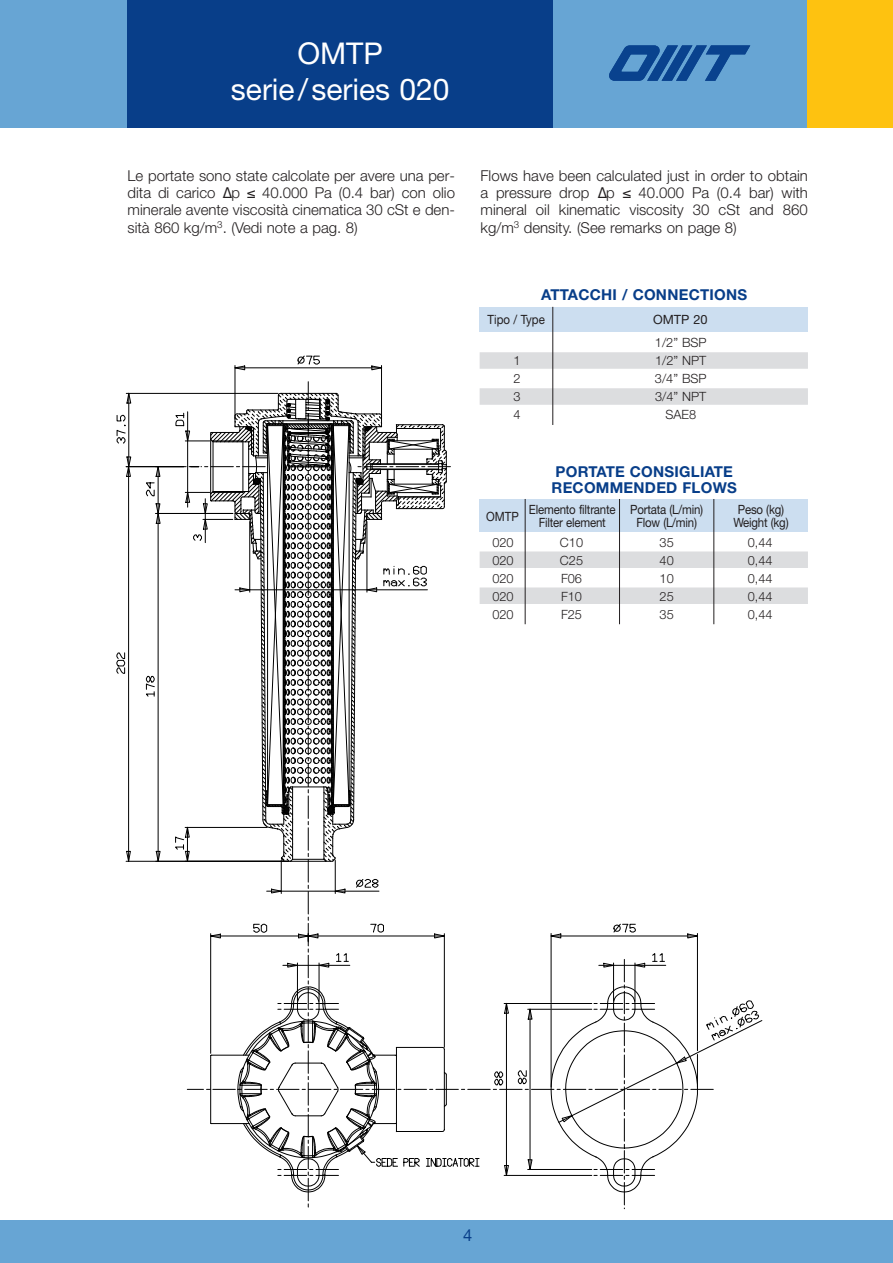
<style>
.page{position:relative;width:893px;height:1263px;background:#fff}
.page>*{position:absolute;margin:0;border:0;box-sizing:border-box;transform-origin:0 0}
.t1{font:30px/36px "Helvetica Neue";color:#fff;text-align:center}
.t2{font:16.5px "Helvetica Neue";color:#083e89}
.t3{font:300 15px/17.2px "Helvetica Neue";color:#231f20;text-align:justify}
.t4{font:700 15px/15.8px "Helvetica Neue";letter-spacing:.015em;color:#083e89}
.t5{font:300 12.75px "Helvetica Neue";color:#231f20}
.t6{font:12.75px/13.5px "Helvetica Neue";letter-spacing:-.015em;color:#231f20;text-align:center;scale:.9 1}
.t7{font:12.75px "Helvetica Neue";letter-spacing:-.015em;color:#231f20}
.s1{font-family:"Helvetica";font-weight:400}
</style>
<div class="page">
<div style="left:480px;top:551px;width:328px;height:17px;background:#dcdddf"></div>
<div style="left:480px;top:587px;width:328px;height:17px;background:#dcdddf"></div>
<div style="left:0;top:0;width:893px;height:128px;background:#67a5d4"></div>
<div style="left:128px;top:0;width:425px;height:128px;background:#083e89"></div>
<div style="left:808px;top:0;width:85px;height:128px;background:#fec210"></div>
<div style="left:0;top:1220px;width:893px;height:43px;background:#67a5d4"></div>
<svg style="left:609px;top:45px;width:141px;height:36px"></svg>
<div style="left:480px;top:352px;width:328px;height:17px;background:#dcdddf"></div>
<div style="left:480px;top:388px;width:328px;height:17px;background:#dcdddf"></div>
<div style="left:480px;top:307px;width:328px;height:24px;background:#ccdef0"></div>
<hr style="left:235px;top:368px;width:147px;height:1px;background:#000">
<hr style="left:235px;top:365px;width:1px;height:54px;background:#000">
<hr style="left:381px;top:365px;width:1px;height:54px;background:#000">
<svg style="left:298px;top:356px;width:22px;height:8px"></svg>
<svg style="left:234px;top:366px;width:11px;height:4px"></svg>
<svg style="left:372px;top:366px;width:9px;height:4px"></svg>
<hr style="left:129px;top:393px;width:1px;height:74px;background:#000">
<hr style="left:126px;top:393px;width:152px;height:1px;background:#000">
<svg style="left:117px;top:415px;width:9px;height:28px"></svg>
<svg style="left:127px;top:392px;width:4px;height:11px"></svg>
<hr style="left:128px;top:466px;width:1px;height:395px;background:#000">
<hr style="left:126px;top:861px;width:162px;height:1px;background:#000">
<hr style="left:126px;top:466px;width:58px;height:1px;background:#000">
<svg style="left:117px;top:653px;width:8px;height:21px"></svg>
<svg style="left:126px;top:851px;width:5px;height:11px"></svg>
<svg style="left:126px;top:457px;width:5px;height:20px"></svg>
<svg style="left:146px;top:382px;width:616px;height:827px"></svg>
<hr style="left:553px;top:307px;width:1px;height:118px;background:#231f20">
<div style="left:480px;top:499px;width:328px;height:32px;background:#ccdef0"></div>
<hr style="left:525px;top:499px;width:1px;height:125px;background:#231f20">
<hr style="left:619px;top:499px;width:1px;height:125px;background:#231f20">
<hr style="left:714px;top:499px;width:1px;height:125px;background:#231f20">
<h1 class="t1" style="left:231px;top:38px;width:220px">OMTP serie/series 020</h1>
<p class="t3" style="left:128px;top:168px;width:329px">Le portate sono state calcolate per avere una per&shy;dita di carico <span class="s1">∆</span>p <span class="s1">≤</span> 40.000 Pa (0.4 bar) con olio minerale avente viscosità cinematica 30 cSt e den&shy;sità 860 kg/m<sup>3</sup>. (Vedi note a pag. 8)</p>
<p class="t3" style="left:480px;top:168px;width:329px">Flows have been calculated just in order to obtain a pressure drop <span class="s1">∆</span>p <span class="s1">≤</span> 40.000 Pa (0.4 bar) with mineral oil kinematic viscosity 30 cSt and 860 kg/m<sup>3</sup> density. (See remarks on page 8)</p>
<p class="t4" style="left:541px;top:286px;width:207px">ATTACCHI / CONNECTIONS</p>
<p class="t6" style="left:487px;top:314px;width:65px">Tipo / Type</p>
<p class="t7" style="left:653px;top:315px;width:56px">OMTP 20</p>
<p class="t5" style="left:655px;top:338px;width:53px">1/2” BSP</p>
<p class="t5" style="left:513px;top:356px;width:9px">1</p>
<p class="t5" style="left:655px;top:356px;width:53px">1/2” NPT</p>
<p class="t5" style="left:513px;top:374px;width:9px">2</p>
<p class="t5" style="left:655px;top:374px;width:53px">3/4” BSP</p>
<p class="t5" style="left:513px;top:392px;width:9px">3</p>
<p class="t5" style="left:655px;top:392px;width:53px">3/4” NPT</p>
<p class="t5" style="left:513px;top:410px;width:9px">4</p>
<p class="t5" style="left:665px;top:410px;width:32px">SAE8</p>
<p class="t4" style="left:552px;top:463px;width:187px">PORTATE CONSIGLIATE<br>RECOMMENDED FLOWS</p>
<p class="t6" style="left:486px;top:511px;width:38px">OMTP</p>
<p class="t6" style="left:529px;top:504px;width:98px">Elemento filtrante<br>Filter element</p>
<p class="t6" style="left:630px;top:504px;width:83px">Portata (L/min)<br>Flow (L/min)</p>
<p class="t6" style="left:733px;top:504px;width:63px">Peso (kg)<br>Weight (kg)</p>
<p class="t5" style="left:492px;top:538px;width:23px">020</p>
<p class="t5" style="left:560px;top:538px;width:25px">C10</p>
<p class="t5" style="left:660px;top:538px;width:16px">35</p>
<p class="t5" style="left:748px;top:538px;width:26px">0,44</p>
<p class="t5" style="left:492px;top:556px;width:23px">020</p>
<p class="t5" style="left:560px;top:556px;width:25px">C25</p>
<p class="t5" style="left:660px;top:556px;width:16px">40</p>
<p class="t5" style="left:748px;top:556px;width:26px">0,44</p>
<p class="t5" style="left:492px;top:574px;width:23px">020</p>
<p class="t5" style="left:561px;top:574px;width:23px">F06</p>
<p class="t5" style="left:660px;top:574px;width:16px">10</p>
<p class="t5" style="left:748px;top:574px;width:26px">0,44</p>
<p class="t5" style="left:492px;top:592px;width:23px">020</p>
<p class="t5" style="left:561px;top:592px;width:23px">F10</p>
<p class="t5" style="left:660px;top:592px;width:16px">25</p>
<p class="t5" style="left:748px;top:592px;width:26px">0,44</p>
<p class="t5" style="left:492px;top:610px;width:23px">020</p>
<p class="t5" style="left:561px;top:610px;width:23px">F25</p>
<p class="t5" style="left:660px;top:610px;width:16px">35</p>
<p class="t5" style="left:748px;top:610px;width:26px">0,44</p>
<p class="t2" style="left:463px;top:1229px;width:11px">4</p>
</div>
